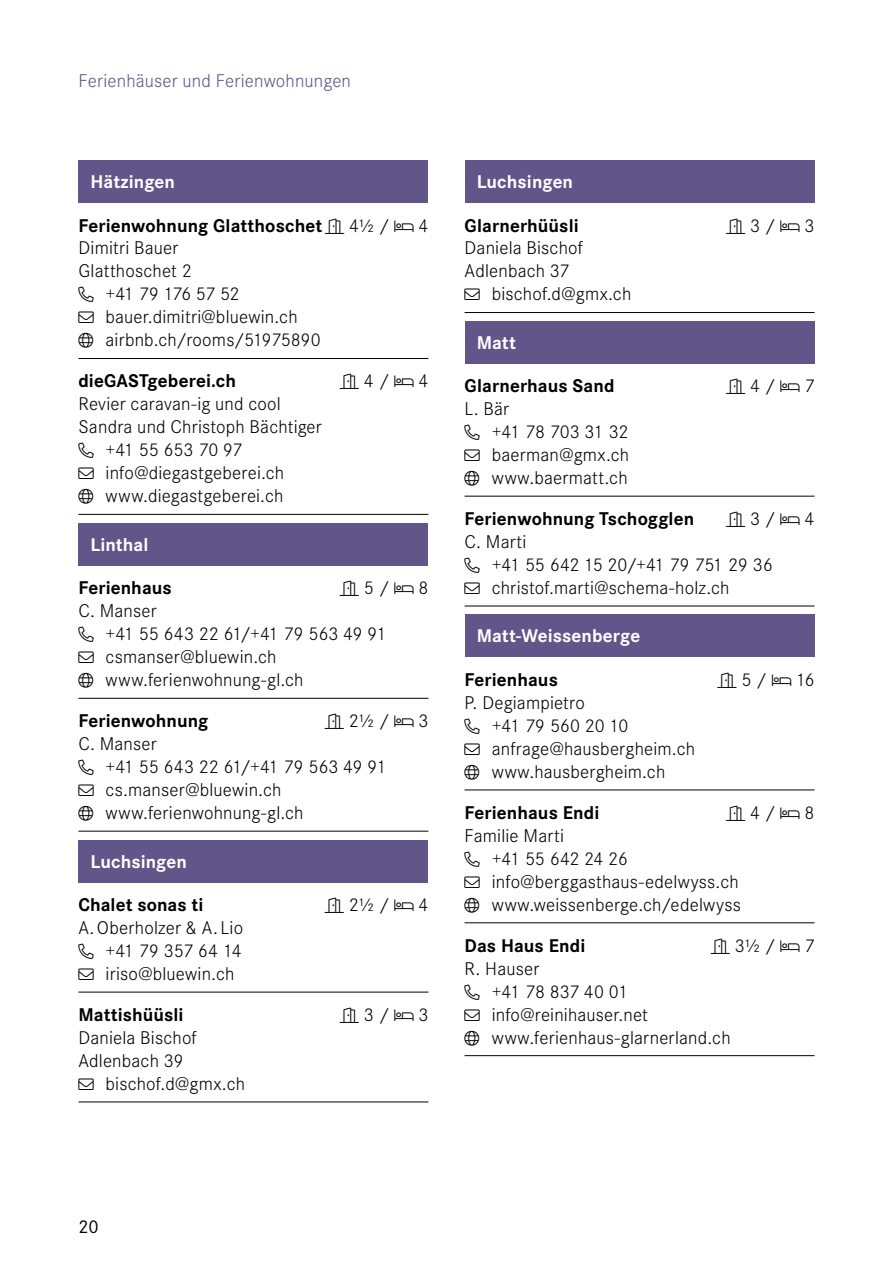
<style>
.page{position:relative;width:893px;height:1263px;background:#fff}
.page>*{position:absolute;margin:0;border:0;box-sizing:border-box;transform-origin:0 0}
.t1{font:300 19.2px/23px "Corporate S Pro";letter-spacing:.01em;color:#000}
.t2{font:700 19.2px "Corporate S Pro";letter-spacing:.005em;color:#000}
.t3{font:700 19.2px "Corporate S Pro";letter-spacing:.005em;color:#fff}
.t4{font:300 19.2px "Corporate S Pro";letter-spacing:.01em;color:#615589}
.t5{font:300 19.2px "Corporate S Pro";letter-spacing:-.04em;color:#000}
.t6{font:19.2px "Corporate S Pro";color:#000}
</style>
<div class="page">
<div style="left:78px;top:161px;width:350px;height:42px;background:#615589"></div>
<hr style="left:78px;top:358px;width:350px;height:1px;background:#000">
<hr style="left:78px;top:514px;width:350px;height:1px;background:#000">
<div style="left:78px;top:523px;width:350px;height:42px;background:#615589"></div>
<hr style="left:78px;top:698px;width:350px;height:1px;background:#000">
<hr style="left:78px;top:831px;width:350px;height:1px;background:#000">
<div style="left:78px;top:840px;width:350px;height:42px;background:#615589"></div>
<hr style="left:78px;top:992px;width:350px;height:1px;background:#000">
<hr style="left:78px;top:1102px;width:350px;height:1px;background:#000">
<div style="left:465px;top:161px;width:349px;height:42px;background:#615589"></div>
<hr style="left:465px;top:312px;width:349px;height:1px;background:#000">
<div style="left:465px;top:321px;width:349px;height:43px;background:#615589"></div>
<hr style="left:465px;top:496px;width:349px;height:1px;background:#000">
<hr style="left:465px;top:606px;width:349px;height:1px;background:#000">
<div style="left:465px;top:615px;width:349px;height:42px;background:#615589"></div>
<hr style="left:465px;top:790px;width:349px;height:1px;background:#000">
<hr style="left:465px;top:922px;width:349px;height:1px;background:#000">
<hr style="left:465px;top:1055px;width:349px;height:1px;background:#000">
<p class="t4" style="left:78px;top:67px;width:274px">Ferienhäuser und Ferienwohnungen</p>
<p class="t3" style="left:90px;top:167px;width:86px">Hätzingen</p>
<p class="t2" style="left:78px;top:210px;width:245px">Ferienwohnung Glatthoschet</p>
<p class="t1" style="left:349px;top:212px;width:42px">4½ /</p>
<p class="t1" style="left:418px;top:212px;width:11px">4</p>
<p class="t1" style="left:78px;top:235px;width:102px">Dimitri Bauer</p>
<p class="t1" style="left:78px;top:258px;width:115px">Glatthoschet 2</p>
<p class="t5" style="left:106px;top:281px;width:135px">+41 79 176 57 52</p>
<p class="t1" style="left:106px;top:304px;width:194px">bauer.dimitri@bluewin.ch</p>
<p class="t1" style="left:106px;top:327px;width:217px">airbnb.ch/rooms/51975890</p>
<p class="t2" style="left:78px;top:366px;width:159px">dieGASTgeberei.ch</p>
<p class="t1" style="left:364px;top:368px;width:27px">4 /</p>
<p class="t1" style="left:418px;top:368px;width:11px">4</p>
<p class="t1" style="left:78px;top:391px;width:204px">Revier caravan-ig und cool</p>
<p class="t1" style="left:78px;top:414px;width:245px">Sandra und Christoph Bächtiger</p>
<p class="t1" style="left:106px;top:437px;width:138px">+41 55 653 70 97</p>
<p class="t1" style="left:106px;top:460px;width:180px">info@diegastgeberei.ch</p>
<p class="t1" style="left:106px;top:483px;width:179px">www.diegastgeberei.ch</p>
<p class="t3" style="left:90px;top:529px;width:59px">Linthal</p>
<p class="t2" style="left:78px;top:573px;width:95px">Ferienhaus</p>
<p class="t1" style="left:364px;top:575px;width:27px">5 /</p>
<p class="t1" style="left:418px;top:575px;width:11px">8</p>
<p class="t1" style="left:106px;top:598px;width:283px;text-indent:-27px">C. Manser<br>+41 55 643 22 61/+41 79 563 49 91 csmanser@bluewin.ch www.ferienwohnung-gl.ch</p>
<p class="t2" style="left:78px;top:706px;width:131px">Ferienwohnung</p>
<p class="t1" style="left:349px;top:708px;width:43px">2½ /</p>
<p class="t1" style="left:418px;top:708px;width:11px">3</p>
<p class="t1" style="left:106px;top:731px;width:283px;text-indent:-27px">C. Manser<br>+41 55 643 22 61/+41 79 563 49 91 cs.manser@bluewin.ch www.ferienwohnung-gl.ch</p>
<p class="t3" style="left:90px;top:846px;width:98px">Luchsingen</p>
<p class="t2" style="left:78px;top:889px;width:127px">Chalet sonas ti</p>
<p class="t1" style="left:349px;top:892px;width:43px">2½ /</p>
<p class="t1" style="left:418px;top:892px;width:11px">4</p>
<p class="t1" style="left:106px;top:915px;width:139px;text-align:justify;text-indent:-27px">A. Oberholzer &amp; A. Lio +41 79 357 64 14 iriso@bluewin.ch</p>
<p class="t2" style="left:78px;top:999px;width:107px">Mattishüüsli</p>
<p class="t1" style="left:364px;top:1002px;width:27px">3 /</p>
<p class="t1" style="left:418px;top:1002px;width:11px">3</p>
<p class="t1" style="left:78px;top:1025px;width:120px">Daniela Bischof</p>
<p class="t1" style="left:78px;top:1048px;width:107px">Adlenbach 39</p>
<p class="t1" style="left:106px;top:1071px;width:141px">bischof.d@gmx.ch</p>
<p class="t3" style="left:477px;top:167px;width:98px">Luchsingen</p>
<p class="t2" style="left:465px;top:210px;width:116px">Glarnerhüüsli</p>
<p class="t1" style="left:750px;top:212px;width:27px">3 /</p>
<p class="t1" style="left:805px;top:212px;width:11px">3</p>
<p class="t1" style="left:465px;top:235px;width:120px">Daniela Bischof</p>
<p class="t1" style="left:465px;top:258px;width:106px">Adlenbach 37</p>
<p class="t1" style="left:492px;top:281px;width:141px">bischof.d@gmx.ch</p>
<p class="t3" style="left:477px;top:327px;width:41px">Matt</p>
<p class="t2" style="left:465px;top:371px;width:151px">Glarnerhaus Sand</p>
<p class="t1" style="left:750px;top:373px;width:27px">4 /</p>
<p class="t1" style="left:805px;top:373px;width:11px">7</p>
<p class="t1" style="left:492px;top:396px;width:139px;text-indent:-27px">L. Bär<br>+41 78 703 31 32 baerman@gmx.ch www.baermatt.ch</p>
<p class="t2" style="left:465px;top:503px;width:231px">Ferienwohnung Tschogglen</p>
<p class="t1" style="left:750px;top:506px;width:27px">3 /</p>
<p class="t1" style="left:805px;top:506px;width:11px">4</p>
<p class="t1" style="left:492px;top:529px;width:282px;text-indent:-27px">C. Marti<br>+41 55 642 15 20/+41 79 751 29 36 christof.marti@schema-holz.ch</p>
<p class="t3" style="left:477px;top:621px;width:165px">Matt-Weissenberge</p>
<p class="t2" style="left:465px;top:664px;width:95px">Ferienhaus</p>
<p class="t1" style="left:741px;top:667px;width:27px">5 /</p>
<p class="t1" style="left:796px;top:667px;width:20px">16</p>
<p class="t1" style="left:492px;top:690px;width:205px;text-indent:-27px">P. Degiampietro<br>+41 79 560 20 10 anfrage@hausbergheim.ch www.hausbergheim.ch</p>
<p class="t2" style="left:465px;top:797px;width:136px">Ferienhaus Endi</p>
<p class="t1" style="left:750px;top:800px;width:27px">4 /</p>
<p class="t1" style="left:805px;top:800px;width:11px">8</p>
<p class="t1" style="left:492px;top:823px;width:251px;text-indent:-27px">Familie Marti<br>+41 55 642 24 26 info@berggasthaus-edelwyss.ch www.weissenberge.ch/edelwyss</p>
<p class="t2" style="left:465px;top:930px;width:122px">Das Haus Endi</p>
<p class="t1" style="left:735px;top:933px;width:42px">3½ /</p>
<p class="t1" style="left:805px;top:933px;width:11px">7</p>
<p class="t1" style="left:492px;top:956px;width:240px;text-indent:-27px">R. Hauser<br>+41 78 837 40 01 info@reinihauser.net www.ferienhaus-glarnerland.ch</p>
<p class="t6" style="left:78px;top:1212px;width:22px">20</p>
</div>
